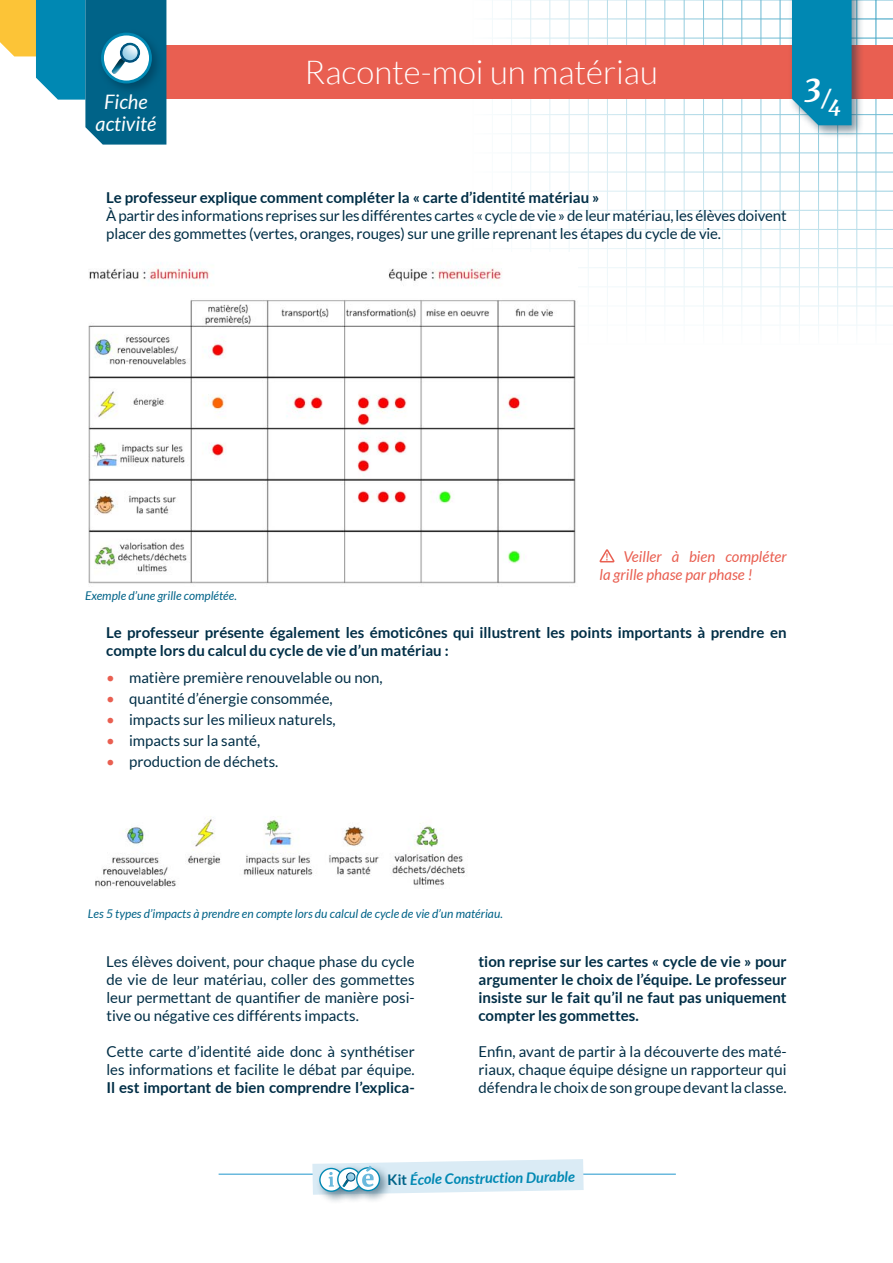
<style>
.page{position:relative;width:893px;height:1263px;background:#fff}
.page>*{position:absolute;margin:0;border:0;box-sizing:border-box;transform-origin:0 0}
.t1{font:300 33px "Lato";color:#fff}
.t2{font:italic 700 33px "Merriweather";color:#fff}
.t3{font:italic 700 21px "Merriweather";color:#fff}
.t4{font:italic 19.95px "Lato";color:#fff}
.t5{font:15px/18px "Lato";color:#002e46}
.t6{font:700 15px/18px "Lato";color:#002e46}
.t7{font:italic 15px/18px "Lato";color:#e95f51}
.t8{font:italic 700 14.55px "Lato";color:#0088b3}
.t9{font:italic 12px "Lato";color:#006388}
.s1{color:#e95f51}
.s2{font-style:normal;color:#006388}
</style>
<div class="page">
<hr style="left:219px;top:1173px;width:457px;height:2px;background:#6ab9dd">
<div style="left:316px;top:1164px;width:40px;height:41px;background:#002e46;opacity:.5"></div>
<div style="left:333px;top:1164px;width:41px;height:40px;background:#002e46;opacity:.5"></div>
<div style="left:352px;top:1163px;width:41px;height:41px;background:#002e46;opacity:.5"></div>
<svg style="left:312px;top:1159px;width:272px;height:38px"></svg>
<div style="left:129px;top:45px;width:764px;height:54px;background:#e95f51"></div>
<div style="left:788px;top:0;width:76px;height:138px;background:#002e46;opacity:.5"></div>
<div style="left:792px;top:0;width:60px;height:125px;background:#0088b3"></div>
<svg style="left:0;top:0;width:166px;height:145px"></svg>
<img style="left:88px;top:262px;width:488px;height:322px">
<img style="left:95px;top:816px;width:370px;height:72px">
<svg style="left:600px;top:549px;width:15px;height:14px"></svg>
<h1 class="t1" style="left:305px;top:55px;width:355px">Raconte-moi un matériau</h1>
<h1 class="t2" style="left:805px;top:63px;width:28px">3<sub>/</sub></h1>
<h3 class="t4" style="left:104px;top:90px;width:45px">Fiche</h3>
<h2 class="t3" style="left:828px;top:90px;width:14px">4</h2>
<h3 class="t4" style="left:96px;top:113px;width:62px">activité</h3>
<p class="t6" style="left:106px;top:189px;width:495px">Le professeur explique comment compléter la « carte d’identité matériau »</p>
<p class="t5" style="left:106px;top:207px;width:682px">Àpartirdes informations reprises sur lesdifférentes cartes « cycledevie»deleurmatériau,lesélèvesdoivent placer des gommettes (vertes, oranges, rouges) sur une grille reprenant les étapes du cycle de vie.</p>
<p class="t9" style="left:85px;top:589px;width:153px">Exemple d’une grille complétée.</p>
<p class="t7" style="left:600px;top:548px;width:189px;text-indent:24px">Veiller à bien compléter la grille phase par phase !</p>
<p class="t6" style="left:106px;top:623px;width:682px">Le professeur présente également les émoticônes qui illustrent les points importants à prendre en compte lors du calcul du cycle de vie d’un matériau :</p>
<p class="t5" style="left:106px;top:668px;width:278px"><span class="s1">•</span> matière première renouvelable ou non,</p>
<p class="t5" style="left:106px;top:689px;width:228px"><span class="s1">•</span> quantité d’énergie consommée,</p>
<p class="t5" style="left:106px;top:710px;width:231px"><span class="s1">•</span> impacts sur les milieux naturels,</p>
<p class="t5" style="left:106px;top:731px;width:156px"><span class="s1">•</span> impacts sur la santé,</p>
<p class="t5" style="left:106px;top:752px;width:174px"><span class="s1">•</span> production de déchets.</p>
<p class="t9" style="left:88px;top:907px;width:417px">Les 5 types d’impacts à prendre en compte lors du calcul de cycle de vie d’un matériau.</p>
<p class="t5" style="left:106px;top:952px;width:310px;text-align:justify">Les élèves doivent, pour chaque phase du cycle de vie de leur matériau, coller des gommettes leur permettant de quantifier de manière posi&shy;tive ou négative ces différents impacts.</p>
<p class="t5" style="left:106px;top:1042px;width:310px">Cette carte d’identité aide donc à synthétiser les informations et facilite le débat par équipe.</p>
<p class="t6" style="left:106px;top:1078px;width:310px">Il est important de bien comprendre l’explica-</p>
<p class="t6" style="left:478px;top:952px;width:310px;text-align:justify">tion reprise sur les cartes « cycle de vie » pour argumenter le choix de l’équipe. Le professeur insiste sur le fait qu’il ne faut pas uniquement compter les gommettes.</p>
<p class="t5" style="left:478px;top:1042px;width:310px;text-align:justify">Enfin, avant de partir à la découverte des maté&shy;riaux, chaque équipe désigne un rapporteur qui défendra le choix de son groupe devantla classe.</p>
<p class="t8" style="left:387px;top:1171px;width:189px;rotate:-1deg"><span class="s2">Kit</span> École Construction Durable</p>
</div>
